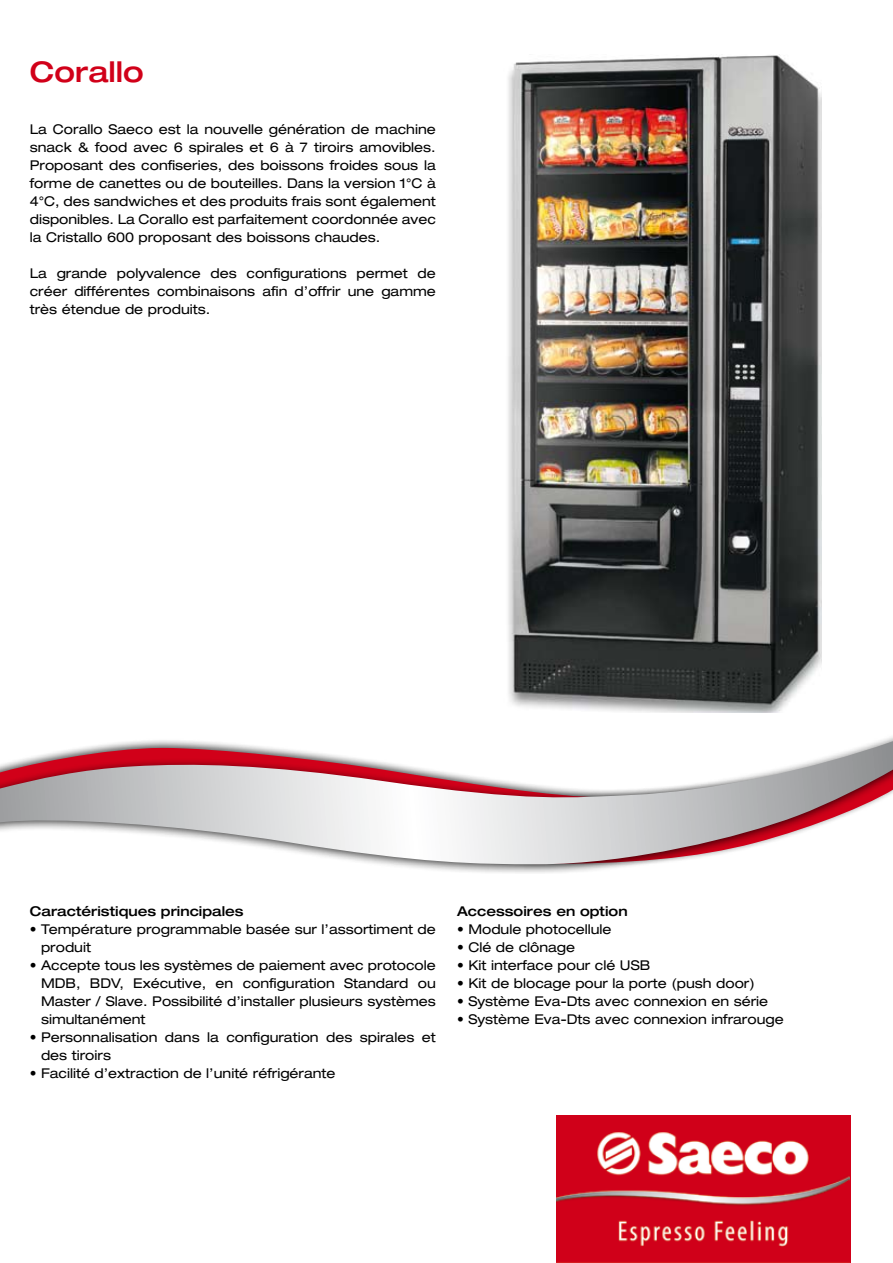
<style>
.page{position:relative;width:893px;height:1263px;background:#fff}
.page>*{position:absolute;margin:0;border:0;box-sizing:border-box;transform-origin:0 0}
.t1{font:500 expanded 28.5px "Helvetica Neue";color:#d10019}
.t2{font:expanded 13.5px/18px "Helvetica Neue";color:#000;text-align:justify}
.t3{font:500 expanded 13.5px "Helvetica Neue";color:#000}
</style>
<div class="page">
<div style="left:0;top:729px;width:893px;height:145px;background:#000;opacity:.75"></div>
<svg style="left:0;top:741px;width:893px;height:123px"></svg>
<img style="left:557px;top:1117px;width:292px;height:146px">
<img style="left:508px;top:54px;width:313px;height:659px">
<h1 class="t1" style="left:30px;top:54px;width:115px">Corallo</h1>
<p class="t2" style="left:30px;top:120px;width:408px">La Corallo Saeco est la nouvelle génération de machine snack &amp; food avec 6 spirales et 6 à 7 tiroirs amovibles.<br>Proposant des confiseries, des boissons froides sous la forme de canettes ou de bouteilles. Dans la version 1°C à 4°C, des sandwiches et des produits frais sont également disponibles. La Corallo est parfaitement coordonnée avec la Cristallo 600 proposant des boissons chaudes.</p>
<p class="t2" style="left:30px;top:264px;width:408px">La grande polyvalence des configurations permet de créer différentes combinaisons afin d’offrir une gamme très étendue de produits.</p>
<p class="t3" style="left:30px;top:903px;width:215px">Caractéristiques principales</p>
<p class="t2" style="left:41px;top:920px;width:396px;text-indent:-11px">• Température programmable basée sur l’assortiment de produit</p>
<p class="t2" style="left:41px;top:956px;width:396px;text-indent:-11px">• Accepte tous les systèmes de paiement avec protocole MDB, BDV, Exécutive, en configuration Standard ou Master / Slave. Possibilité d’installer plusieurs systèmes simultanément</p>
<p class="t2" style="left:41px;top:1028px;width:396px;text-indent:-11px">• Personnalisation dans la configuration des spirales et des tiroirs</p>
<p class="t2" style="left:30px;top:1064px;width:307px">• Facilité d’extraction de l’unité réfrigérante</p>
<p class="t3" style="left:457px;top:903px;width:172px">Accessoires en option</p>
<p class="t2" style="left:457px;top:920px;width:156px">• Module photocellule</p>
<p class="t2" style="left:457px;top:938px;width:120px">• Clé de clônage</p>
<p class="t2" style="left:457px;top:956px;width:195px">• Kit interface pour clé USB</p>
<p class="t2" style="left:457px;top:974px;width:299px">• Kit de blocage pour la porte (push door)</p>
<p class="t2" style="left:457px;top:992px;width:313px">• Système Eva-Dts avec connexion en série</p>
<p class="t2" style="left:457px;top:1010px;width:328px">• Système Eva-Dts avec connexion infrarouge</p>
</div>
